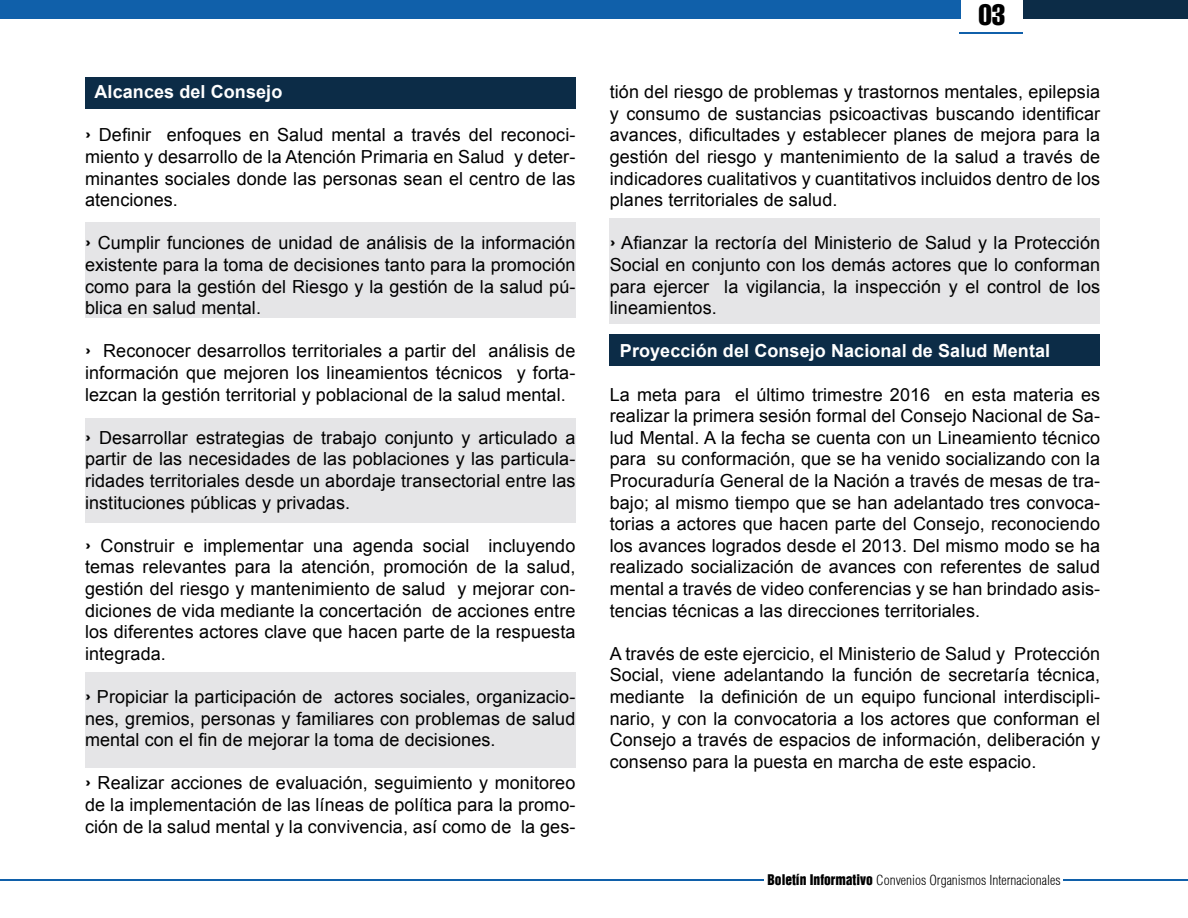
<style>
.page{position:relative;width:1188px;height:918px;background:#fff}
.page>*{position:absolute;margin:0;border:0;box-sizing:border-box;transform-origin:0 0}
.t1{font:29.1px "Helvetica LT Std Comp";color:#000}
.t2{font:18px/21.6px "Arial";letter-spacing:.005em;color:#000;text-align:justify}
.t3{font:700 18px "Arial";letter-spacing:.005em;color:#fff}
.t4{font:300 condensed 13.5px "Helvetica";color:#000}
.s1{font-family:"Helvetica Inserat"}
.s2{font-family:"Helvetica Inserat";font-weight:400;font-stretch:normal}
</style>
<div class="page">
<div style="left:0;top:0;width:960px;height:19px;background:#1060aa"></div>
<hr style="left:959px;top:32px;width:64px;height:2px;background:#1060aa">
<div style="left:1024px;top:0;width:164px;height:18px;background:#0c2c47"></div>
<hr style="left:0;top:879px;width:763px;height:2px;background:#1060aa">
<hr style="left:1063px;top:879px;width:125px;height:2px;background:#1060aa">
<div style="left:85px;top:222px;width:491px;height:96px;background:#e5e5e7"></div>
<div style="left:610px;top:219px;width:490px;height:105px;background:#e5e5e7"></div>
<div style="left:85px;top:672px;width:491px;height:96px;background:#e5e5e7"></div>
<div style="left:85px;top:418px;width:491px;height:104px;background:#e5e5e7"></div>
<div style="left:85px;top:78px;width:491px;height:31px;background:#0c2c47"></div>
<div style="left:610px;top:334px;width:490px;height:32px;background:#0c2c47"></div>
<p class="t3" style="left:95px;top:79px;width:189px">Alcances del Consejo</p>
<p class="t2" style="left:85px;top:124px;width:492px"><span class="s1">›</span> Definir enfoques en Salud mental a través del reconoci&shy;miento y desarrollo de la Atención Primaria en Salud y deter&shy;minantes sociales donde las personas sean el centro de las atenciones.</p>
<p class="t2" style="left:85px;top:232px;width:492px"><span class="s1">›</span> Cumplir funciones de unidad de análisis de la información existente para la toma de decisiones tanto para la promoción como para la gestión del Riesgo y la gestión de la salud pú&shy;blica en salud mental.</p>
<p class="t2" style="left:85px;top:340px;width:492px"><span class="s1">›</span> Reconocer desarrollos territoriales a partir del análisis de información que mejoren los lineamientos técnicos y forta&shy;lezcan la gestión territorial y poblacional de la salud mental.</p>
<p class="t2" style="left:85px;top:427px;width:492px"><span class="s1">›</span> Desarrollar estrategias de trabajo conjunto y articulado a partir de las necesidades de las poblaciones y las particula&shy;ridades territoriales desde un abordaje transectorial entre las instituciones públicas y privadas.</p>
<p class="t2" style="left:85px;top:535px;width:492px"><span class="s1">›</span> Construir e implementar una agenda social incluyendo temas relevantes para la atención, promoción de la salud, gestión del riesgo y mantenimiento de salud y mejorar con&shy;diciones de vida mediante la concertación de acciones entre los diferentes actores clave que hacen parte de la respuesta integrada.</p>
<p class="t2" style="left:85px;top:686px;width:492px"><span class="s1">›</span> Propiciar la participación de actores sociales, organizacio&shy;nes, gremios, personas y familiares con problemas de salud mental con el fin de mejorar la toma de decisiones.</p>
<p class="t2" style="left:85px;top:772px;width:492px"><span class="s1">›</span> Realizar acciones de evaluación, seguimiento y monitoreo de la implementación de las líneas de política para la promo&shy;ción de la salud mental y la convivencia, así como de la ges-</p>
<h1 class="t1" style="left:978px;top:-4px;width:28px">03</h1>
<p class="t2" style="left:610px;top:81px;width:492px">tión del riesgo de problemas y trastornos mentales, epilepsia y consumo de sustancias psicoactivas buscando identificar avances, dificultades y establecer planes de mejora para la gestión del riesgo y mantenimiento de la salud a través de indicadores cualitativos y cuantitativos incluidos dentro de los planes territoriales de salud.</p>
<p class="t2" style="left:610px;top:232px;width:492px"><span class="s1">›</span> Afianzar la rectoría del Ministerio de Salud y la Protección Social en conjunto con los demás actores que lo conforman para ejercer la vigilancia, la inspección y el control de los lineamientos.</p>
<p class="t3" style="left:620px;top:338px;width:432px">Proyección del Consejo Nacional de Salud Mental</p>
<p class="t2" style="left:610px;top:383px;width:492px">La meta para el último trimestre 2016 en esta materia es realizar la primera sesión formal del Consejo Nacional de Sa&shy;lud Mental. A la fecha se cuenta con un Lineamiento técnico para su conformación, que se ha venido socializando con la Procuraduría General de la Nación a través de mesas de tra&shy;bajo; al mismo tiempo que se han adelantado tres convoca&shy;torias a actores que hacen parte del Consejo, reconociendo los avances logrados desde el 2013. Del mismo modo se ha realizado socialización de avances con referentes de salud mental a través de video conferencias y se han brindado asis&shy;tencias técnicas a las direcciones territoriales.</p>
<p class="t2" style="left:610px;top:643px;width:492px">A través de este ejercicio, el Ministerio de Salud y Protección Social, viene adelantando la función de secretaría técnica, mediante la definición de un equipo funcional interdiscipli&shy;nario, y con la convocatoria a los actores que conforman el Consejo a través de espacios de información, deliberación y consenso para la puesta en marcha de este espacio.</p>
<p class="t4" style="left:767px;top:871px;width:295px"><span class="s2">Boletín Informativo</span> Convenios Organismos Internacionales</p>
</div>
